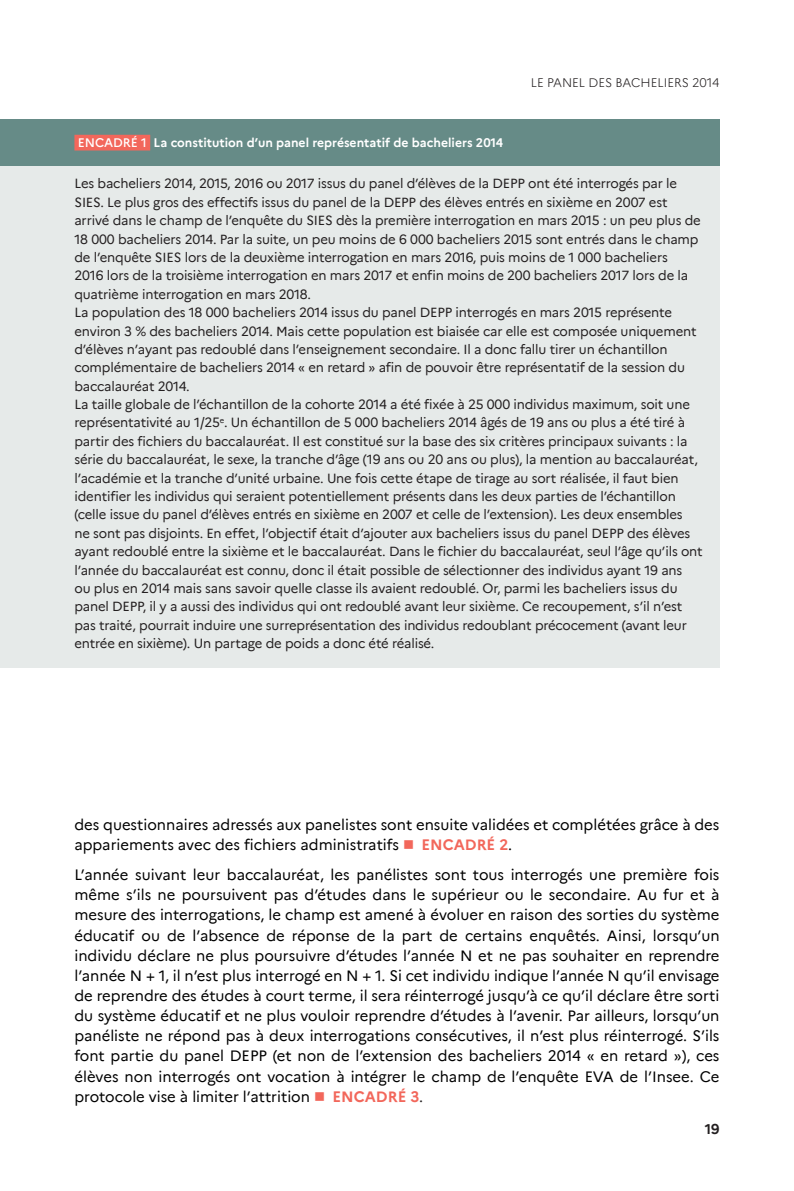
<style>
.page{position:relative;width:794px;height:1191px;background:#fff}
.page>*{position:absolute;margin:0;border:0;box-sizing:border-box;transform-origin:0 0}
.t1{font:14.88px/20.1px "Marianne";color:#000}
.t2{font:700 14px "Marianne";color:#231f20}
.t3{font:13.12px/18.4px "Marianne";letter-spacing:-.01em;color:#231f20}
.t4{font:700 12.25px "Marianne";color:#fff}
.t5{font:300 12.25px "Marianne";color:#231f20}
.s1{font-weight:500}
.s2{color:#f2675b}
.s3{font-weight:700;color:#f2675b}
.s4{color:#231f20}
</style>
<div class="page">
<div style="left:0;top:119px;width:719px;height:549px;background:#e6eae9"></div>
<div style="left:0;top:119px;width:719px;height:47px;background:#668b87"></div>
<div style="left:74px;top:135px;width:76px;height:15px;background:#f2675b"></div>
<p class="t4" style="left:78px;top:133px;width:427px"><span class="s1">ENCADRÉ 1</span> La constitution d’un panel représentatif de bacheliers 2014</p>
<p class="t5" style="left:531px;top:74px;width:190px">LE PANEL DES BACHELIERS 2014</p>
<p class="t3" style="left:74px;top:174px;width:630px">Les bacheliers 2014, 2015, 2016 ou 2017 issus du panel d’élèves de la DEPP ont été interrogés par le SIES. Le plus gros des effectifs issus du panel de la DEPP des élèves entrés en sixième en 2007 est arrivé dans le champ de l’enquête du SIES dès la première interrogation en mars 2015 : un peu plus de 18 000 bacheliers 2014. Par la suite, un peu moins de 6 000 bacheliers 2015 sont entrés dans le champ de l’enquête SIES lors de la deuxième interrogation en mars 2016, puis moins de 1 000 bacheliers<br>2016 lors de la troisième interrogation en mars 2017 et enfin moins de 200 bacheliers 2017 lors de la quatrième interrogation en mars 2018.<br>La population des 18 000 bacheliers 2014 issus du panel DEPP interrogés en mars 2015 représente environ 3 % des bacheliers 2014. Mais cette population est biaisée car elle est composée uniquement d’élèves n’ayant pas redoublé dans l’enseignement secondaire. Il a donc fallu tirer un échantillon complémentaire de bacheliers 2014 « en retard » afin de pouvoir être représentatif de la session du baccalauréat 2014.<br>La taille globale de l’échantillon de la cohorte 2014 a été fixée à 25 000 individus maximum, soit une représentativité au 1/25<sup>e</sup>. Un échantillon de 5 000 bacheliers 2014 âgés de 19 ans ou plus a été tiré à partir des fichiers du baccalauréat. Il est constitué sur la base des six critères principaux suivants : la série du baccalauréat, le sexe, la tranche d’âge (19 ans ou 20 ans ou plus), la mention au baccalauréat, l’académie et la tranche d’unité urbaine. Une fois cette étape de tirage au sort réalisée, il faut bien identifier les individus qui seraient potentiellement présents dans les deux parties de l’échantillon (celle issue du panel d’élèves entrés en sixième en 2007 et celle de l’extension). Les deux ensembles<br>ne sont pas disjoints. En effet, l’objectif était d’ajouter aux bacheliers issus du panel DEPP des élèves ayant redoublé entre la sixième et le baccalauréat. Dans le fichier du baccalauréat, seul l’âge qu’ils ont l’année du baccalauréat est connu, donc il était possible de sélectionner des individus ayant 19 ans<br>ou plus en 2014 mais sans savoir quelle classe ils avaient redoublé. Or, parmi les bacheliers issus du panel DEPP, il y a aussi des individus qui ont redoublé avant leur sixième. Ce recoupement, s’il n’est pas traité, pourrait induire une surreprésentation des individus redoublant précocement (avant leur entrée en sixième). Un partage de poids a donc été réalisé.</p>
<p class="t1" style="left:74px;top:813px;width:646px">des questionnaires adressés aux panelistes sont ensuite validées et complétées grâce à des appariements avec des fichiers administratifs <span class="s2">■</span> <span class="s3">ENCADRÉ 2</span>.</p>
<p class="t1" style="left:74px;top:863px;width:646px;text-align:justify">L’année suivant leur baccalauréat, les panélistes sont tous interrogés une première fois même s’ils ne poursuivent pas d’études dans le supérieur ou le secondaire. Au fur et à mesure des interrogations, le champ est amené à évoluer en raison des sorties du système éducatif ou de l’absence de réponse de la part de certains enquêtés. Ainsi, lorsqu’un individu déclare ne plus poursuivre d’études l’année N et ne pas souhaiter en reprendre l’année N + 1, il n’est plus interrogé en N + 1. Si cet individu indique l’année N qu’il envisage de reprendre des études à court terme, il sera réinterrogé jusqu’à ce qu’il déclare être sorti du système éducatif et ne plus vouloir reprendre d’études à l’avenir. Par ailleurs, lorsqu’un panéliste ne répond pas à deux interrogations consécutives, il n’est plus réinterrogé. S’ils font partie du panel DEPP (et non de l’extension des bacheliers 2014 « en retard »), ces élèves non interrogés ont vocation à intégrer le champ de l’enquête EVA de l’Insee. Ce protocole vise à limiter l’attrition <span class="s2">■</span> <span class="s3">ENCADRÉ 3</span><span class="s4">.</span></p>
<p class="t2" style="left:704px;top:1118px;width:16px">19</p>
</div>
